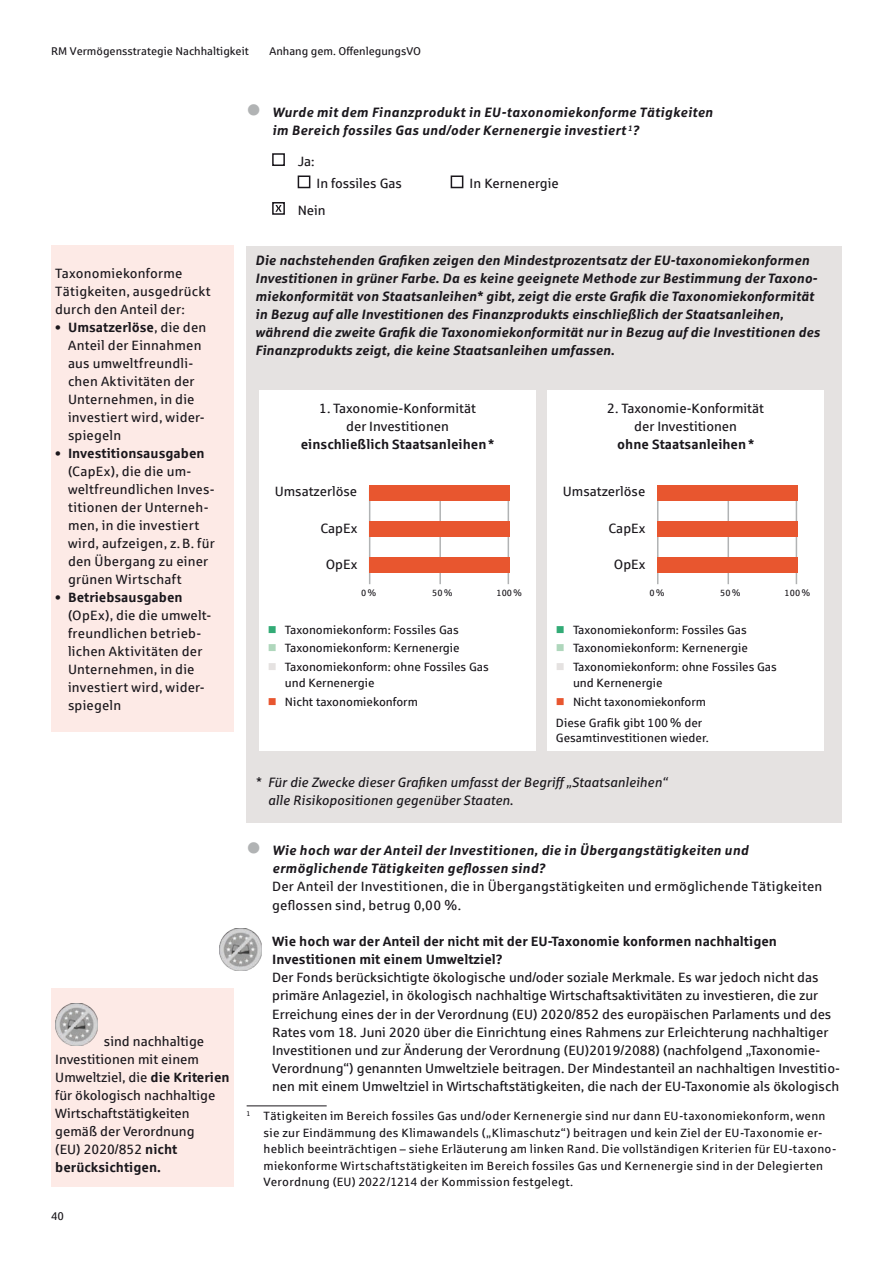
<style>
.page{position:relative;width:893px;height:1263px;background:#fff}
.page>*{position:absolute;margin:0;border:0;box-sizing:border-box;transform-origin:0 0}
.t1{font:13.5px/18px "Sparkasse Rg";color:#1a171c}
.t2{font:italic 700 13.5px/18px "Sparkasse Rg";color:#1a171c}
.t3{font:700 13.5px/18.1px "Sparkasse Rg";color:#1a171c}
.t4{font:italic 13.5px/18px "Sparkasse Rg";color:#1a171c}
.t5{font:12px/16.5px "Sparkasse Rg";letter-spacing:.015em;color:#1a171c}
.t6{font:11.25px "Sparkasse Rg";color:#1a171c}
.t7{font:9px "Sparkasse Rg";color:#1a171c}
.s1{font-weight:700}
.s2{color:#b1b3b4}
.s3{color:#32ab76}
.s4{color:#afd7bc}
.s5{color:#e5e2e1}
.s6{color:#e8562f}
</style>
<div class="page">
<div style="left:51px;top:246px;width:183px;height:486px;background:#fdeae6"></div>
<div style="left:247px;top:246px;width:595px;height:576px;background:#e5e2e1"></div>
<div style="left:259px;top:390px;width:277px;height:360px;background:#fff"></div>
<hr style="left:369px;top:487px;width:1px;height:97px;background:#b1b3b4">
<hr style="left:439px;top:487px;width:2px;height:97px;background:#b1b3b4">
<hr style="left:508px;top:487px;width:1px;height:97px;background:#b1b3b4">
<div style="left:369px;top:521px;width:140px;height:15px;background:#e8562f"></div>
<div style="left:369px;top:485px;width:140px;height:15px;background:#e8562f"></div>
<div style="left:369px;top:557px;width:140px;height:15px;background:#e8562f"></div>
<div style="left:547px;top:390px;width:277px;height:360px;background:#fff"></div>
<hr style="left:657px;top:487px;width:1px;height:97px;background:#b1b3b4">
<hr style="left:727px;top:487px;width:2px;height:97px;background:#b1b3b4">
<hr style="left:796px;top:487px;width:1px;height:97px;background:#b1b3b4">
<div style="left:657px;top:521px;width:140px;height:15px;background:#e8562f"></div>
<div style="left:657px;top:485px;width:140px;height:15px;background:#e8562f"></div>
<div style="left:657px;top:557px;width:140px;height:15px;background:#e8562f"></div>
<div style="left:272px;top:153px;width:13px;height:13px;border:2px solid #1a171c"></div>
<div style="left:298px;top:175px;width:12px;height:13px;border:2px solid #1a171c"></div>
<div style="left:451px;top:175px;width:12px;height:13px;border:2px solid #1a171c"></div>
<div style="left:272px;top:202px;width:13px;height:13px;border:2px solid #1a171c"></div>
<svg style="left:275px;top:205px;width:7px;height:7px"></svg>
<img style="left:219px;top:928px;width:42px;height:42px">
<div style="left:51px;top:988px;width:183px;height:198px;background:#fdeae6"></div>
<img style="left:55px;top:1003px;width:42px;height:43px">
<hr style="left:247px;top:1105px;width:80px;height:1px;background:#1a171c">
<p class="t6" style="left:51px;top:44px;width:199px">RM Vermögensstrategie Nachhaltigkeit</p>
<p class="t6" style="left:270px;top:44px;width:153px">Anhang gem. OffenlegungsVO</p>
<p class="t1" style="left:55px;top:264px;width:157px">Taxonomiekonforme<br>Tätigkeiten, ausgedrückt durch den Anteil der:</p>
<p class="t1" style="left:68px;top:318px;width:140px;text-indent:-13px">• <span class="s1">U msatzerlöse</span>, die den<br>Anteil der Einnahmen aus umweltfreundli&shy;chen Aktivitäten der<br>Unternehmen, in die investiert wird, wider&shy;spiegeln</p>
<p class="t1" style="left:68px;top:443px;width:148px;text-indent:-13px">• <span class="s1">Investitionsausgaben </span>(CapEx), die die um&shy;weltfreundlichen Inves&shy;titionen der Unterneh&shy;men, in die investiert wird, aufzeigen, z.B. für den Übergang zu einer grünen Wirtschaft</p>
<p class="t1" style="left:68px;top:587px;width:145px;text-indent:-13px">• <span class="s1">Betriebsausgaben </span>(OpEx), die die umwelt&shy;freundlichen betrieb&shy;lichen Aktivitäten der<br>Unternehmen, in die investiert wird, wider&shy;spiegeln</p>
<p class="t1" style="left:55px;top:1031px;width:176px;text-indent:49px">sind nachhaltige<br>Investitionen mit einem<br>Umweltziel, die <span class="s1">die Kriterien </span>für ökologisch nachhaltige<br>Wirtschaftstätigkeiten gemäß der Verordnung<br>(EU) 2020/852 <span class="s1">nicht berücksichtigen.</span></p>
<p class="t6" style="left:51px;top:1209px;width:14px">40</p>
<p class="t2" style="left:272px;top:103px;width:442px;text-indent:-26px"><span class="s2">●</span> Wurde mit dem Finanzprodukt in EU-taxonomiekonforme Tätigkeiten im Bereich fossiles Gas und/oder Kernenergie investiert <sup>1</sup>?</p>
<p class="t1" style="left:298px;top:152px;width:19px">Ja:</p>
<p class="t1" style="left:317px;top:174px;width:87px">In fossiles Gas</p>
<p class="t1" style="left:470px;top:174px;width:91px">In Kernenergie</p>
<p class="t1" style="left:298px;top:201px;width:30px">Nein</p>
<p class="t2" style="left:255px;top:250px;width:566px">Die nachstehenden Grafiken zeigen den Mindestprozentsatz der EU-taxonomiekonformen Investitionen in grüner Farbe. Da es keine geeignete Methode zur Bestimmung der Taxono&shy;miekonformität von Staatsanleihen* gibt, zeigt die erste Grafik die Taxonomiekonformität in Bezug auf alle Investitionen des Finanzprodukts einschließlich der Staatsanleihen, während die zweite Grafik die Taxonomiekonformität nur in Bezug auf die Investitionen des Finanzprodukts zeigt, die keine Staatsanleihen umfassen.</p>
<p class="t1" style="left:319px;top:399px;width:158px;text-align:center">1. Taxonomie-Konformität der Investitionen</p>
<p class="t3" style="left:301px;top:435px;width:195px">einschließlich Staatsanleihen*</p>
<p class="t1" style="left:275px;top:482px;width:84px">Umsatzerlöse</p>
<p class="t1" style="left:320px;top:519px;width:38px">CapEx</p>
<p class="t1" style="left:326px;top:555px;width:33px">OpEx</p>
<p class="t7" style="left:361px;top:587px;width:17px">0%</p>
<p class="t7" style="left:432px;top:587px;width:22px">50%</p>
<p class="t7" style="left:497px;top:587px;width:27px">100%</p>
<p class="t5" style="left:268px;top:621px;width:192px"><span class="s3">■</span> Taxonomiekonform: Fossiles Gas</p>
<p class="t5" style="left:268px;top:640px;width:193px"><span class="s4">■</span> Taxonomiekonform: Kernenergie</p>
<p class="t5" style="left:285px;top:658px;width:205px;text-indent:-17px"><span class="s5">■</span> Taxonomiekonform: ohne Fossiles Gas und Kernenergie</p>
<p class="t5" style="left:268px;top:693px;width:152px"><span class="s6">■</span> Nicht taxonomiekonform</p>
<p class="t1" style="left:607px;top:399px;width:158px;text-align:center">2. Taxonomie-Konformität der Investitionen</p>
<p class="t3" style="left:617px;top:435px;width:138px">ohne Staatsanleihen*</p>
<p class="t1" style="left:563px;top:482px;width:84px">Umsatzerlöse</p>
<p class="t1" style="left:608px;top:519px;width:38px">CapEx</p>
<p class="t1" style="left:614px;top:555px;width:33px">OpEx</p>
<p class="t7" style="left:649px;top:587px;width:17px">0%</p>
<p class="t7" style="left:720px;top:587px;width:22px">50%</p>
<p class="t7" style="left:785px;top:587px;width:27px">100%</p>
<p class="t5" style="left:556px;top:621px;width:192px"><span class="s3">■</span> Taxonomiekonform: Fossiles Gas</p>
<p class="t5" style="left:556px;top:640px;width:193px"><span class="s4">■</span> Taxonomiekonform: Kernenergie</p>
<p class="t5" style="left:573px;top:658px;width:205px;text-indent:-17px"><span class="s5">■</span> Taxonomiekonform: ohne Fossiles Gas und Kernenergie</p>
<p class="t5" style="left:556px;top:691px;width:152px;line-height:21.3px"><span class="s6">■</span> Nicht taxonomiekonform<br>Diese Grafik gibt 100% der</p>
<p class="t5" style="left:556px;top:730px;width:154px">Gesamtinvestitionen wieder.</p>
<p class="t4" style="left:268px;top:773px;width:401px;text-indent:-13px">* Für die Zwecke dieser Grafiken umfasst der Begriff „Staatsanleihen“ alle Risikopositionen gegenüber Staaten.</p>
<p class="t2" style="left:272px;top:841px;width:478px;text-indent:-26px"><span class="s2">●</span> Wie hoch war der Anteil der Investitionen, die in Übergangstätigkeiten und ermöglichende Tätigkeiten geflossen sind?</p>
<p class="t1" style="left:272px;top:877px;width:552px">Der Anteil der Investitionen, die in Übergangstätigkeiten und ermöglichende Tätigkeiten geflossen sind, betrug 0,00 %.</p>
<p class="t3" style="left:272px;top:932px;width:506px">Wie hoch war der Anteil der nicht mit der EU-Taxonomie konformen nachhaltigen<br>Investitionen mit einem U mweltziel?</p>
<p class="t1" style="left:272px;top:968px;width:569px">Der Fonds berücksichtigte ökologische und/oder soziale Merkmale. Es war jedoch nicht das primäre Anlageziel, in ökologisch nachhaltige Wirtschaftsaktivitäten zu investieren, die zur Erreichung eines der in der Verordnung (EU) 2020/852 des europäischen Parlaments und des Rates vom 18. Juni 2020 über die Einrichtung eines Rahmens zur Erleichterung nachhaltiger Investitionen und zur Änderung der Verordnung (EU)2019/2088) (nachfolgend „Taxonomie-Verordnung“) genannten Umweltziele beitragen. Der Mindestanteil an nachhaltigen Investitio&shy;nen mit einem Umweltziel in Wirtschaftstätigkeiten, die nach der EU-Taxonomie als ökologisch</p>
<p class="t5" style="left:264px;top:1108px;width:574px;text-indent:-17px"><sup>1</sup> Tätigkeiten im Bereich fossiles Gas und/oder Kernenergie sind nur dann EU-taxonomiekonform, wenn sie zur Eindämmung des Klimawandels („Klimaschutz“) beitragen und kein Ziel der EU-Taxonomie er&shy;heblich beeinträchtigen – siehe Erläuterung am linken Rand. Die vollständigen Kriterien für EU-taxono&shy;miekonforme Wirtschaftstätigkeiten im Bereich fossiles Gas und Kernenergie sind in der Delegierten Verordnung (EU) 2022/1214 der Kommission festgelegt.</p>
</div>
